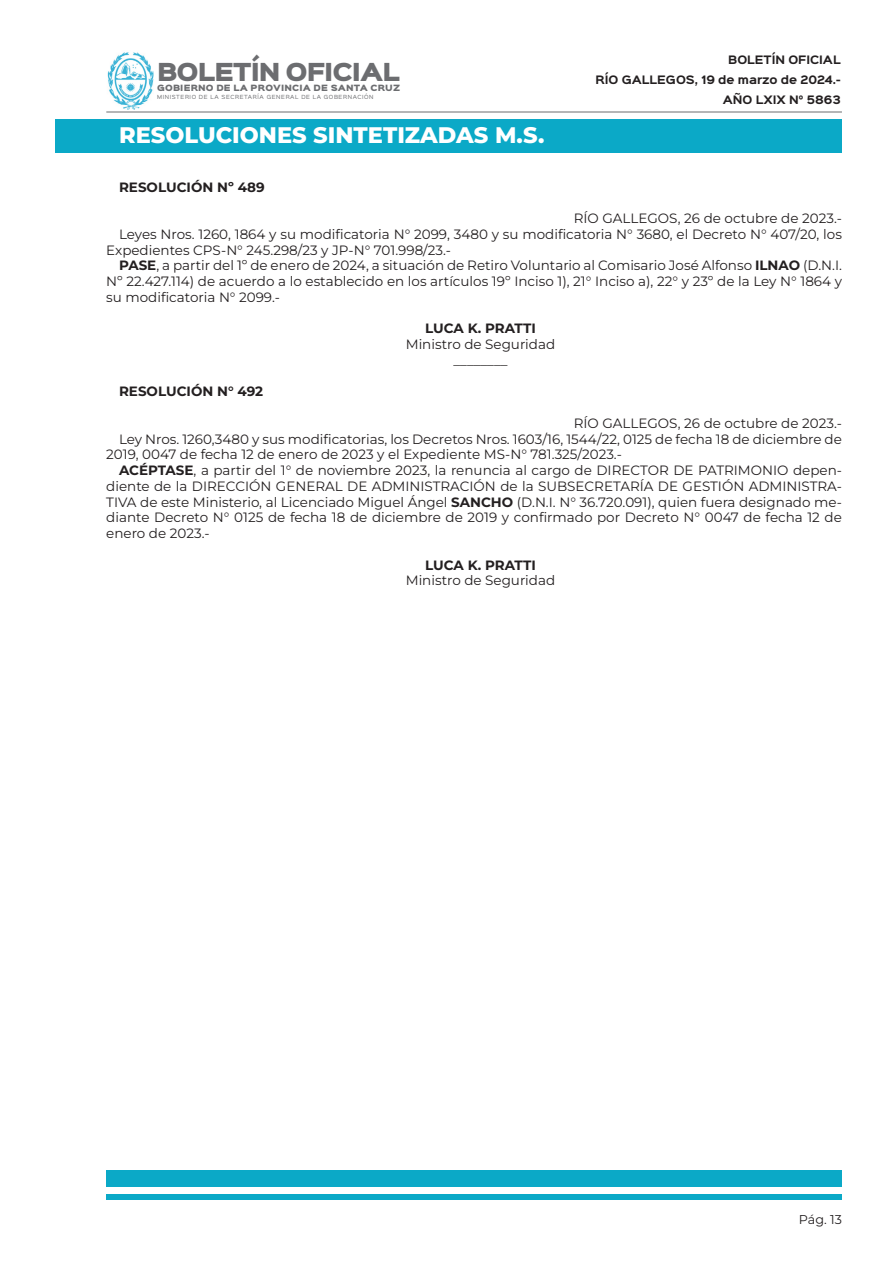
<style>
.page{position:relative;width:893px;height:1263px;background:#fff}
.page>*{position:absolute;margin:0;border:0;box-sizing:border-box;transform-origin:0 0}
.t1{font:800 22.5px "Montserrat";color:#fff}
.t2{font:22.35px "Sinkin Sans 900 X Black";letter-spacing:-.04em;color:#6c6d70}
.t3{font:13.5px/15.8px "Montserrat";color:#231f20}
.t4{font:700 13.5px "Montserrat";color:#231f20}
.t5{font:12.75px "Montserrat";color:#231f20}
.t6{font:700 10.5px/20px "Sinkin Sans 700";color:#231f20;text-align:right}
.t7{font:7.8px "Sinkin Sans 900 X Black";letter-spacing:.02em;color:#6c6d70}
.t8{font:5.1px "Sinkin Sans 400";letter-spacing:.12em;color:#6c6d70}
.s1{font-weight:700}
</style>
<div class="page">
<img style="left:107px;top:52px;width:47px;height:57px">
<hr style="left:106px;top:112px;width:736px;height:1px;background:#6c6d70">
<div style="left:55px;top:119px;width:787px;height:33px;background:#0ba9c7"></div>
<div style="left:106px;top:1170px;width:736px;height:17px;background:#0ba9c7"></div>
<div style="left:106px;top:1194px;width:736px;height:5px;background:#0ba9c7"></div>
<h2 class="t2" style="left:157px;top:61px;width:244px">BOLETÍN OFICIAL</h2>
<p class="t7" style="left:157px;top:84px;width:245px">GOBIERNO DE LA PROVINCIA DE SANTA CRUZ</p>
<p class="t8" style="left:157px;top:93px;width:218px">MINISTERIO DE LA SECRETARÍA GENERAL DE LA GOBERNACIÓN</p>
<p class="t1" style="left:119px;top:120px;width:427px">RESOLUCIONES SINTETIZADAS M.S.</p>
<p class="t4" style="left:119px;top:177px;width:147px">RESOLUCIÓN Nº 489</p>
<p class="t6" style="left:595px;top:50px;width:247px">BOLETÍN OFICIAL<br>RÍO GALLEGOS, 19 de marzo de 2024.-<br>AÑO LXIX N° 5863</p>
<p class="t3" style="left:574px;top:210px;width:270px">RÍO GALLEGOS, 26 de octubre de 2023.-</p>
<p class="t3" style="left:106px;top:226px;width:737px;text-indent:13px">Leyes Nros. 1260, 1864 y su modificatoria N° 2099, 3480 y su modificatoria N° 3680, el Decreto N° 407/20, los<br>Expedientes CPS-N° 245.298/23 y JP-N° 701.998/23.-</p>
<p class="t3" style="left:106px;top:257px;width:737px;text-align:justify;text-indent:13px"><span class="s1">PASE</span>, a partir del 1º de enero de 2024, a situación de Retiro Voluntario al Comisario José Alfonso <span class="s1">ILNAO</span> (D.N.I.<br>Nº 22.427.114) de acuerdo a lo establecido en los artículos 19º Inciso 1), 21° Inciso a), 22° y 23º de la Ley N° 1864 y su modificatoria N° 2099.-</p>
<p class="t4" style="left:425px;top:319px;width:112px">LUCA K. PRATTI</p>
<p class="t3" style="left:406px;top:336px;width:151px">Ministro de Seguridad</p>
<p class="t3" style="left:453px;top:352px;width:55px">________</p>
<p class="t4" style="left:119px;top:382px;width:146px">RESOLUCIÓN N° 492</p>
<p class="t3" style="left:574px;top:415px;width:270px">RÍO GALLEGOS, 26 de octubre de 2023.-</p>
<p class="t3" style="left:106px;top:431px;width:737px;text-indent:13px">Ley Nros. 1260,3480 y sus modificatorias, los Decretos Nros. 1603/16, 1544/22, 0125 de fecha 18 de diciembre de<br>2019, 0047 de fecha 12 de enero de 2023 y el Expediente MS-N° 781.325/2023.-</p>
<p class="t3" style="left:106px;top:462px;width:737px;text-align:justify;text-indent:13px"><span class="s1">ACÉPTASE</span>, a partir del 1° de noviembre 2023, la renuncia al cargo de DIRECTOR DE PATRIMONIO depen&shy;diente de la DIRECCIÓN GENERAL DE ADMINISTRACIÓN de la SUBSECRETARÍA DE GESTIÓN ADMINISTRA-TIVA de este Ministerio, al Licenciado Miguel Ángel <span class="s1">SANCHO</span> (D.N.I. N° 36.720.091), quien fuera designado me&shy;diante Decreto N° 0125 de fecha 18 de diciembre de 2019 y confirmado por Decreto N° 0047 de fecha 12 de enero de 2023.-</p>
<p class="t4" style="left:425px;top:555px;width:112px">LUCA K. PRATTI</p>
<p class="t3" style="left:406px;top:572px;width:151px">Ministro de Seguridad</p>
<p class="t5" style="left:799px;top:1211px;width:45px">Pág. 13</p>
</div>
